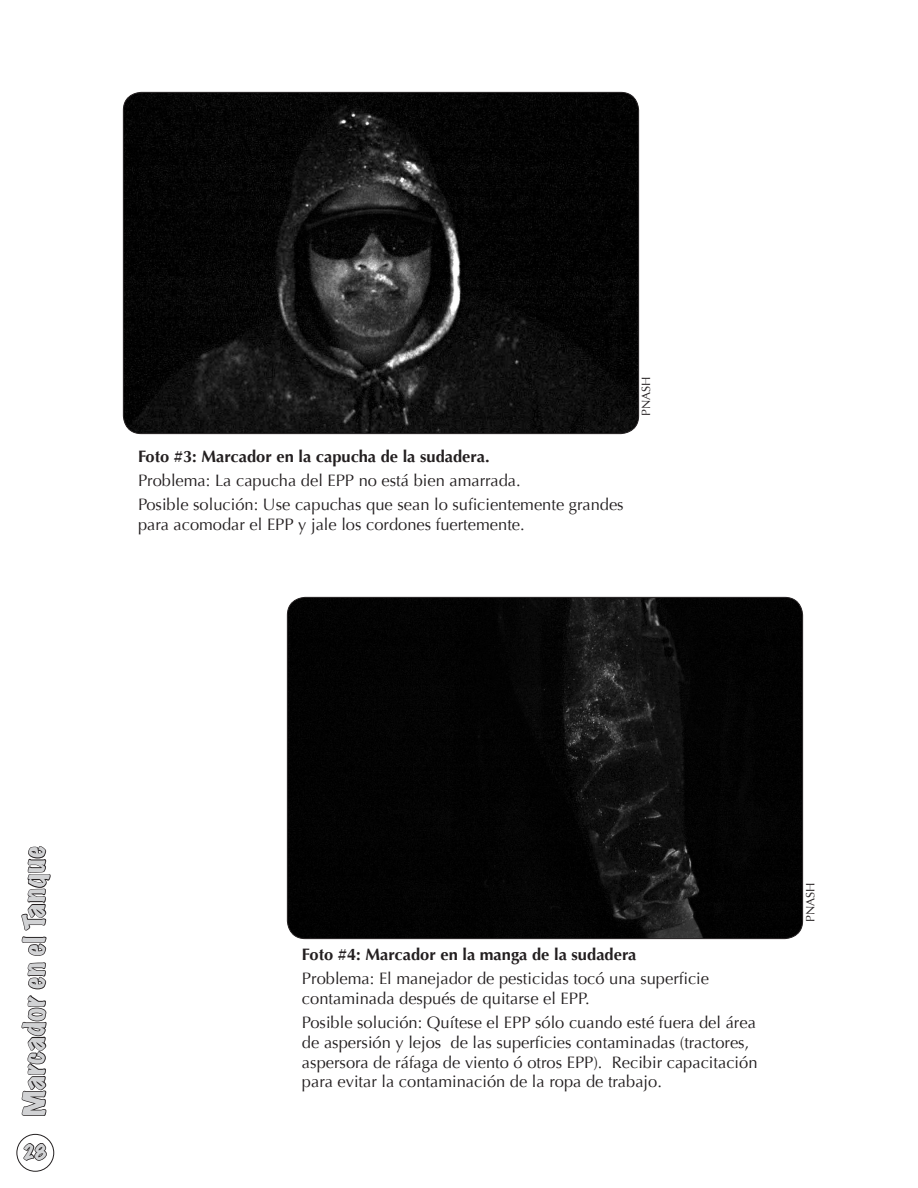
<style>
.page{position:relative;width:918px;height:1188px;background:#fff}
.page>*{position:absolute;margin:0;border:0;box-sizing:border-box;transform-origin:0 0}
.t1{font:expanded 27px "Marker Felt";letter-spacing:.035em;color:#d1d2d4}
.t2{font:expanded 18px "Marker Felt";color:#d1d2d4}
.t3{font:16.5px/19.8px "Optima";color:#231f20}
.t4{font:700 16.5px "Optima";color:#231f20}
.Paragraph_Style_1{font:12px "Optima";color:#231f20}
</style>
<div class="page">
<svg style="left:21px;top:846px;width:30px;height:270px"></svg>
<svg style="left:22px;top:1139px;width:26px;height:22px"></svg>
<img style="left:123px;top:92px;width:516px;height:342px">
<svg style="left:287px;top:597px;width:516px;height:342px;background:#080808"></svg>
<div style="left:16px;top:1134px;width:38px;height:38px;border:1px solid #231f20;border-radius:50%"></div>
<p class="t4" style="left:138px;top:447px;width:353px">Foto #3: Marcador en la capucha de la sudadera.</p>
<p class="t3" style="left:138px;top:471px;width:384px">Problema: La capucha del EPP no está bien amarrada.</p>
<p class="t3" style="left:138px;top:495px;width:487px">Posible solución: Use capuchas que sean lo suficientemente grandes para acomodar el EPP y jale los cordones fuertemente.</p>
<p class="Paragraph_Style_1" style="left:639px;top:416px;width:41px;rotate:-90deg">PNASH</p>
<p class="t1" style="left:20px;top:1116px;width:271px;rotate:-90deg">Marcador en el Tanque</p>
<p class="t2" style="left:23px;top:1143px;width:25px">28</p>
<p class="t4" style="left:302px;top:945px;width:336px">Foto #4: Marcador en la manga de la sudadera</p>
<p class="t3" style="left:302px;top:969px;width:409px">Problema: El manejador de pesticidas tocó una superficie contaminada después de quitarse el EPP.</p>
<p class="t3" style="left:302px;top:1013px;width:457px">Posible solución: Quítese el EPP sólo cuando esté fuera del área de aspersión y lejos de las superficies contaminadas (tractores, aspersora de ráfaga de viento ó otros EPP). Recibir capacitación para evitar la contaminación de la ropa de trabajo.</p>
<p class="Paragraph_Style_1" style="left:803px;top:922px;width:41px;rotate:-90deg">PNASH</p>
</div>
